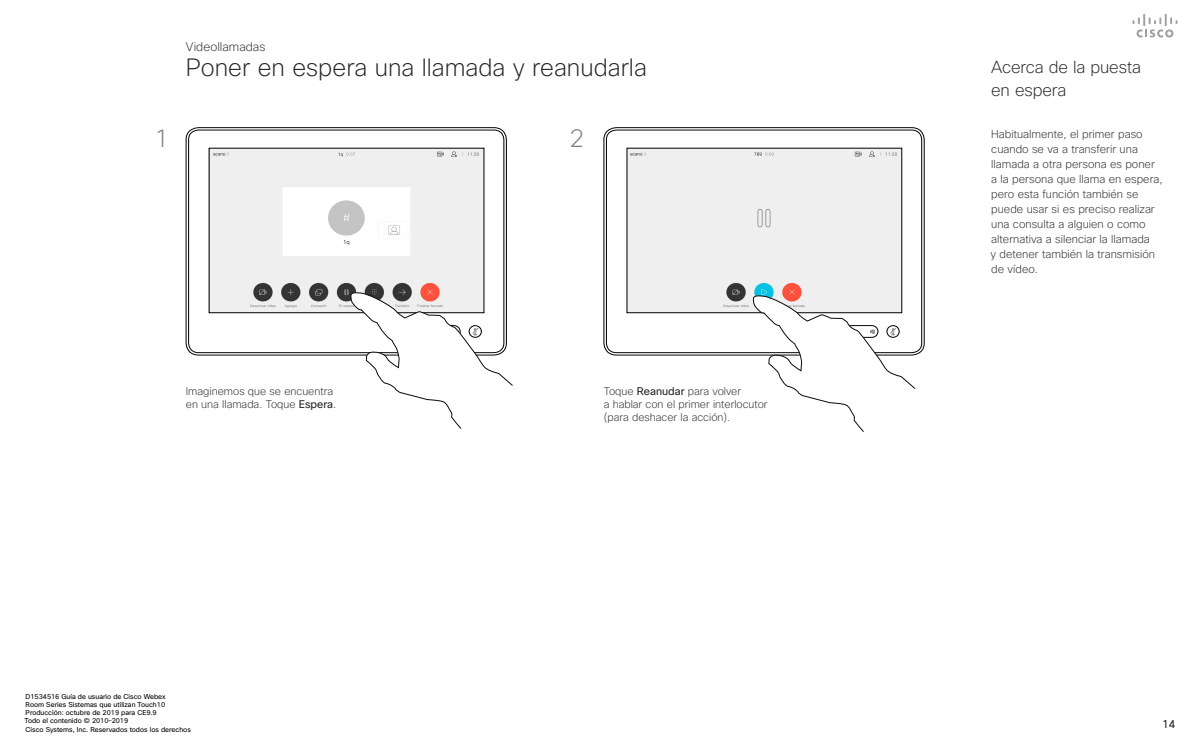
<style>
.page{position:relative;width:1200px;height:750px;background:#fff}
.page>*{position:absolute;margin:0;border:0;box-sizing:border-box;transform-origin:0 0}
.t1{font:200 25px "Cisco Sans";color:#808080}
.t2{font:200 24.31px "Cisco Sans";color:#262626}
.t3{font:200 16.88px/22.5px "Cisco Sans";letter-spacing:-.01em;color:#262626}
.t4{font:200 12.19px "Cisco Sans";letter-spacing:.005em;color:#262626}
.t5{font:200 11.25px/15px "Cisco Sans";color:#262626}
.t6{font:11.25px "Cisco Sans";color:#262626}
.t7{font:200 10.81px/13px "Cisco Sans";color:#262626}
.t8{font:6.88px/8.2px "Cisco Sans";color:#000}
.s1{font-weight:400}
</style>
<div class="page">
<svg style="left:1132px;top:14px;width:46px;height:24px"></svg>
<div style="left:186px;top:127px;width:321px;height:228px;border:1px solid #000;border-radius:12px"></div>
<div style="left:188px;top:130px;width:316px;height:223px;border:1px solid #000;border-radius:10px"></div>
<img style="left:211px;top:150px;width:271px;height:161px">
<div style="left:604px;top:127px;width:320px;height:228px;border:1px solid #000;border-radius:12px"></div>
<div style="left:606px;top:130px;width:316px;height:223px;border:1px solid #000;border-radius:10px"></div>
<div style="left:629px;top:150px;width:271px;height:161px;background:#efefef"></div>
<svg style="left:350px;top:291px;width:163px;height:138px"></svg>
<svg style="left:753px;top:295px;width:163px;height:137px"></svg>
<div style="left:186px;top:384px;width:178px;height:24px;background:#fff"></div>
<div style="left:604px;top:384px;width:174px;height:37px;background:#fff"></div>
<p class="t4" style="left:186px;top:39px;width:81px">Videollamadas</p>
<h2 class="t2" style="left:186px;top:52px;width:462px">Poner en espera una llamada y reanudarla</h2>
<h3 class="t3" style="left:991px;top:56px;width:151px">Acerca de la puesta en espera</h3>
<h1 class="t1" style="left:154px;top:123px;width:17px">1</h1>
<h1 class="t1" style="left:569px;top:123px;width:16px">2</h1>
<p class="t7" style="left:186px;top:384px;width:152px">Imaginemos que se encuentra en una llamada. Toque <span class="s1">Espera</span>.</p>
<p class="t7" style="left:604px;top:384px;width:165px">Toque <span class="s1">Reanudar</span> para volver<br>a hablar con el primer interlocutor (para deshacer la acción).</p>
<p class="t8" style="left:24px;top:692px;width:168px">D1534516 Guía de usuario de Cisco Webex<br>Room Series Sistemas que utilizan Touch10<br>Producción: octubre de 2019 para CE9.9<br>Todo el contenido © 2010–2019<br>Cisco Systems, Inc. Reservados todos los derechos</p>
<p class="t5" style="left:991px;top:126px;width:174px">Habitualmente, el primer paso cuando se va a transferir una llamada a otra persona es poner a la persona que llama en espera, pero esta función también se puede usar si es preciso realizar una consulta a alguien o como alternativa a silenciar la llamada<br>y detener también la transmisión de vídeo.</p>
<p class="t6" style="left:1162px;top:716px;width:15px">14</p>
</div>
